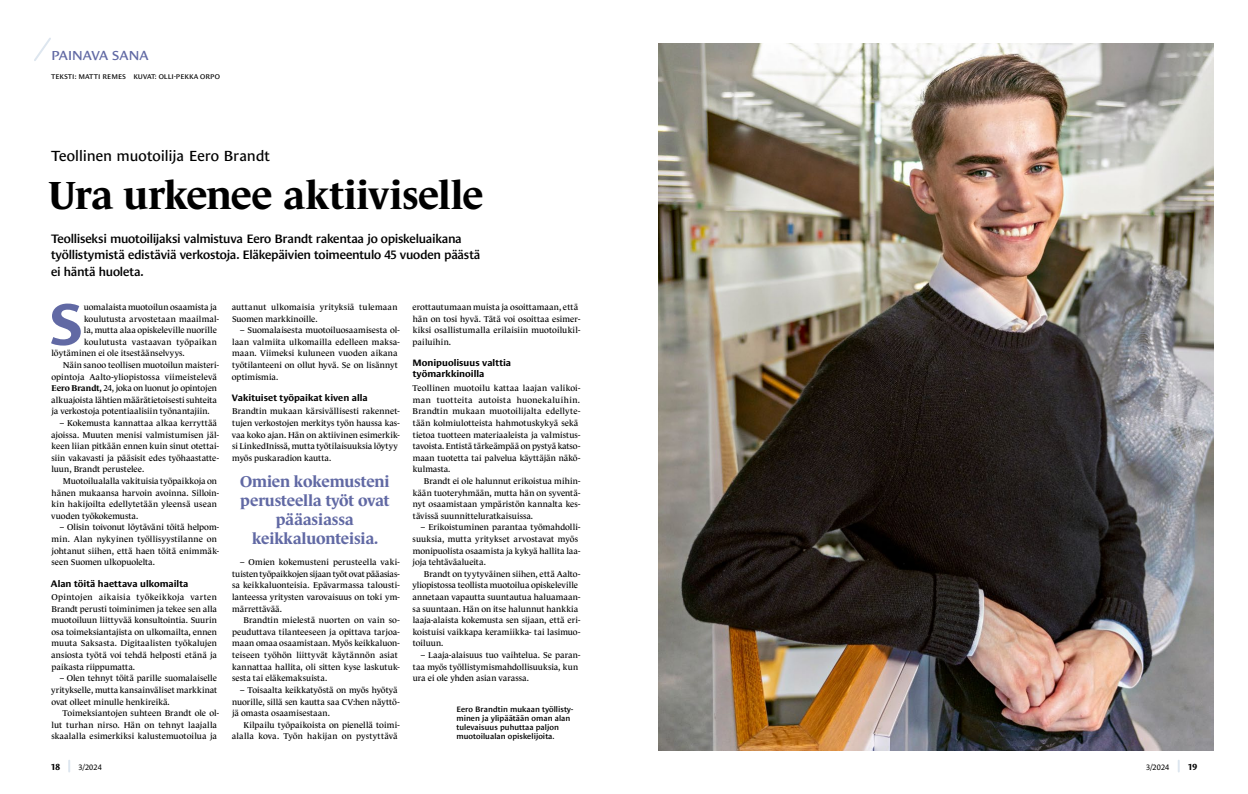
<style>
.page{position:relative;width:1248px;height:794px;background:#fff}
.page>*{position:absolute;margin:0;border:0;box-sizing:border-box;transform-origin:0 0}
._04_Teksti_anfangi{font:700 59.8px "Le Monde Sans Pro";color:#6169a4}
._01_Otsikko_2{font:700 40px "Le Monde Journal Pro";letter-spacing:-.015em;color:#000}
.t1{font:700 16px/19px "Le Monde Journal Pro";letter-spacing:-.01em;color:#6169a4;text-align:center}
._02_Esirivi{font:15px "Le Monde Sans Pro";letter-spacing:-.005em;color:#000}
.t2{font:13.3px "Le Monde Sans Pro";letter-spacing:-.02em;color:#6169a4;scale:1.05 1}
._02_Ingressi{font:600 12.5px/16.5px "Le Monde Sans Pro";letter-spacing:-.025em;color:#000}
._04_väliotsikko{font:700 9.5px/11px "Le Monde Sans Pro";color:#000}
.t3{font:700 9px "Le Monde Sans Pro";color:#000}
._04_Teksti_sisennys{font:8.6px/11.6px "Le Monde Journal Pro";letter-spacing:.005em;color:#000}
._04_Teksti{font:8.6px/11.6px "Le Monde Journal Pro";letter-spacing:.01em;color:#000}
._04_Teksti_anfangi-2{font:8.6px "Le Monde Journal Pro";letter-spacing:.01em;color:#000}
.t4{font:600 8px/9px "Le Monde Sans Pro";letter-spacing:.005em;color:#000}
.t5{font:8px "Le Monde Sans Pro";letter-spacing:.02em;color:#000}
._03_Tekijä_alussa{font:7px "Le Monde Sans Pro";letter-spacing:.01em;color:#000}
.s1{font-weight:700}
</style>
<div class="page">
<img style="left:658px;top:43px;width:555px;height:708px">
<svg style="left:68px;top:760px;width:2px;height:11px"></svg>
<svg style="left:34px;top:38px;width:17px;height:23px"></svg>
<h3 class="t2" style="left:51px;top:44px;width:94px">PAINAVA SANA</h3>
<p class="_03_Tekijä_alussa" style="left:51px;top:71px;width:170px">TEKSTI: MATTI REMES KUVAT: OLLI-PEKKA ORPO</p>
<p class="_02_Esirivi" style="left:51px;top:144px;width:220px">Teollinen muotoilija Eero Brandt</p>
<p class="_01_Otsikko_2" style="left:48px;top:164px;width:437px">Ura urkenee aktiiviselle</p>
<p class="_02_Ingressi" style="left:51px;top:229px;width:431px">Teolliseksi muotoilijaksi valmistuva Eero Brandt rakentaa jo opiskeluaikana työllistymistä edistäviä verkostoja. Eläkepäivien toimeentulo 45 vuoden päästä ei häntä huoleta.</p>
<p class="_04_Teksti_anfangi" style="left:49px;top:278px;width:36px">S</p>
<p class="_04_Teksti_anfangi-2" style="left:84px;top:300px;width:135px">uomalaista muotoilun osaamista ja</p>
<p class="_04_Teksti_sisennys" style="left:232px;top:300px;width:167px">auttanut ulkomaisia yrityksiä tulemaan<br>Suomen markkinoille.</p>
<p class="_04_Teksti_sisennys" style="left:232px;top:323px;width:169px;text-indent:8px">– Suomalaisesta muotoiluosaamisesta ol&shy;laan valmiita ulkomailla edelleen maksa&shy;maan. Viimeksi kuluneen vuoden aikana työtilanteeni on ollut hyvä. Se on lisännyt optimismia.</p>
<p class="_04_väliotsikko" style="left:232px;top:391px;width:137px">Vakituiset työpaikat kiven alla</p>
<p class="_04_Teksti" style="left:232px;top:405px;width:169px">Brandtin mukaan kärsivällisesti rakennet&shy;tujen verkostojen merkitys työn haussa kas&shy;vaa koko ajan. Hän on aktiivinen esimerkik&shy;si LinkedInissä, mutta työtilaisuuksia löytyy myös puskaradion kautta.</p>
<p class="_04_Teksti_sisennys" style="left:412px;top:300px;width:169px">erottautumaan muista ja osoittamaan, että hän on tosi hyvä. Tätä voi osoittaa esimer&shy;kiksi osallistumalla erilaisiin muotoilukil&shy;pailuihin.</p>
<p class="_04_väliotsikko" style="left:412px;top:357px;width:100px">Monipuolisuus valttia työmarkkinoilla</p>
<p class="_04_Teksti" style="left:412px;top:381px;width:169px">Teollinen muotoilu kattaa laajan valikoi&shy;man tuotteita autoista huonekaluihin.<br>Brandtin mukaan muotoilijalta edellyte&shy;tään kolmiulotteista hahmotuskykyä sekä tietoa tuotteen materiaaleista ja valmistus&shy;tavoista. Entistä tärkeämpää on pystyä katso&shy;maan tuotetta tai palvelua käyttäjän näkö&shy;kulmasta.</p>
<p class="_04_Teksti_sisennys" style="left:413px;top:474px;width:169px;text-align:justify;text-indent:11px">Brandt ei ole halunnut erikoistua mihin&shy;kään tuoteryhmään, mutta hän on syventä&shy;nyt osaamistaan ympäristön kannalta kes&shy;tävissä suunnitteluratkaisuissa.</p>
<p class="_04_Teksti_sisennys" style="left:412px;top:521px;width:169px;text-indent:8px">– Erikoistuminen parantaa työmahdolli&shy;suuksia, mutta yritykset arvostavat myös monipuolista osaamista ja kykyä hallita laa&shy;joja tehtäväalueita.</p>
<p class="_04_Teksti_sisennys" style="left:412px;top:567px;width:169px;text-indent:12px">Brandt on tyytyväinen siihen, että Aalto&shy;yliopistossa teollista muotoilua opiskeleville annetaan vapautta suuntautua haluamaan&shy;sa suuntaan. Hän on itse halunnut hankkia laaja-alaista kokemusta sen sijaan, että eri&shy;koistuisi vaikkapa keramiikka- tai lasimuo&shy;toiluun.</p>
<p class="_04_Teksti_sisennys" style="left:412px;top:648px;width:169px;text-indent:8px">– Laaja-alaisuus tuo vaihtelua. Se paran&shy;taa myös työllistymismahdollisuuksia, kun ura ei ole yhden asian varassa.</p>
<p class="_04_Teksti_anfangi-2" style="left:84px;top:312px;width:136px">koulutusta arvostetaan maailmal-</p>
<p class="_04_Teksti_anfangi-2" style="left:84px;top:324px;width:134px">la, mutta alaa opiskeleville nuorille</p>
<p class="_04_Teksti_anfangi-2" style="left:84px;top:335px;width:134px">koulutusta vastaavan työpaikan</p>
<p class="_04_Teksti_anfangi-2" style="left:52px;top:347px;width:134px">löytäminen ei ole itsestäänselvyys.</p>
<p class="_04_Teksti_sisennys" style="left:51px;top:358px;width:169px;text-indent:12px">Näin sanoo teollisen muotoilun maisteri&shy;opintoja Aalto-yliopistossa viimeistelevä <span class="s1">Eero Brandt,</span> 24, joka on luonut jo opintojen alkuajoista lähtien määrätietoisesti suhteita ja verkostoja potentiaalisiin työnantajiin.</p>
<p class="_04_Teksti_sisennys" style="left:51px;top:416px;width:169px;text-indent:8px">– Kokemusta kannattaa alkaa kerryttää ajoissa. Muuten menisi valmistumisen jäl&shy;keen liian pitkään ennen kuin sinut otettai&shy;siin vakavasti ja pääsisit edes työhaastatte&shy;luun, Brandt perustelee.</p>
<p class="_04_Teksti_sisennys" style="left:51px;top:474px;width:169px;text-indent:12px">Muotoilualalla vakituisia työpaikkoja on hänen mukaansa harvoin avoinna. Silloin&shy;kin hakijoilta edellytetään yleensä usean vuoden työkokemusta.</p>
<p class="_04_Teksti_sisennys" style="left:51px;top:521px;width:169px;text-indent:8px">– Olisin toivonut löytäväni töitä helpom&shy;min. Alan nykyinen työllisyystilanne on johtanut siihen, että haen töitä enimmäk&shy;seen Suomen ulkopuolelta.</p>
<p class="_04_väliotsikko" style="left:51px;top:577px;width:139px">Alan töitä haettava ulkomailta</p>
<p class="_04_Teksti" style="left:51px;top:590px;width:167px;text-align:justify">Opintojen aikaisia työkeikkoja varten Brandt perusti toiminimen ja tekee sen alla muotoiluun liittyvää konsultointia. Suurin osa toimeksiantajista on ulkomailta, ennen muuta Saksasta. Digitaalisten työkalujen ansiosta työtä voi tehdä helposti etänä ja paikasta riippumatta.</p>
<p class="_04_Teksti_sisennys" style="left:51px;top:671px;width:167px;text-align:justify;text-indent:8px">– Olen tehnyt töitä parille suomalaiselle yritykselle, mutta kansainväliset markkinat ovat olleet minulle henkireikä.</p>
<p class="_04_Teksti_sisennys" style="left:51px;top:706px;width:169px;text-indent:11px">Toimeksiantojen suhteen Brandt ole ol&shy;lut turhan nirso. Hän on tehnyt laajalla skaalalla esimerkiksi kalustemuotoilua ja</p>
<h3 class="t1" style="left:240px;top:470px;width:151px">Omien kokemusteni perusteella työt ovat pääasiassa keikkaluonteisia.</h3>
<p class="_04_Teksti_sisennys" style="left:232px;top:555px;width:169px;text-align:justify;text-indent:8px">– Omien kokemusteni perusteella vaki&shy;tuisten työpaikkojen sijaan työt ovat pääasias&shy;sa keikkaluonteisia. Epävarmassa talousti&shy;lanteessa yritysten varovaisuus on toki ym&shy;märrettävää.</p>
<p class="_04_Teksti_sisennys" style="left:232px;top:613px;width:169px;text-indent:11px">Brandtin mielestä nuorten on vain so&shy;peuduttava tilanteeseen ja opittava tarjoa&shy;maan omaa osaamistaan. Myös keikkaluon&shy;teiseen työhön liittyvät käytännön asiat kannattaa hallita, oli sitten kyse laskutuk&shy;sesta tai eläkemaksuista.</p>
<p class="_04_Teksti_sisennys" style="left:232px;top:683px;width:169px;text-indent:8px">– Toisaalta keikkatyöstä on myös hyötyä nuorille, sillä sen kautta saa CV:hen näyttö&shy;jä omasta osaamisestaan.</p>
<p class="_04_Teksti_sisennys" style="left:232px;top:718px;width:169px;text-align:right">Kilpailu työpaikoista on pienellä toimi&shy;alalla kova. Työn hakijan on pystyttävä</p>
<p class="t4" style="left:456px;top:704px;width:118px">Eero Brandtin mukaan työllisty&shy;minen ja ylipäätään oman alan tulevaisuus puhuttaa paljon muotoilualan opiskelijoita.</p>
<p class="t3" style="left:51px;top:759px;width:10px">18</p>
<p class="t5" style="left:79px;top:760px;width:25px">3/2024</p>
<p class="t5" style="left:1145px;top:760px;width:25px">3/2024</p>
<p class="t3" style="left:1187px;top:759px;width:10px">19</p>
</div>
